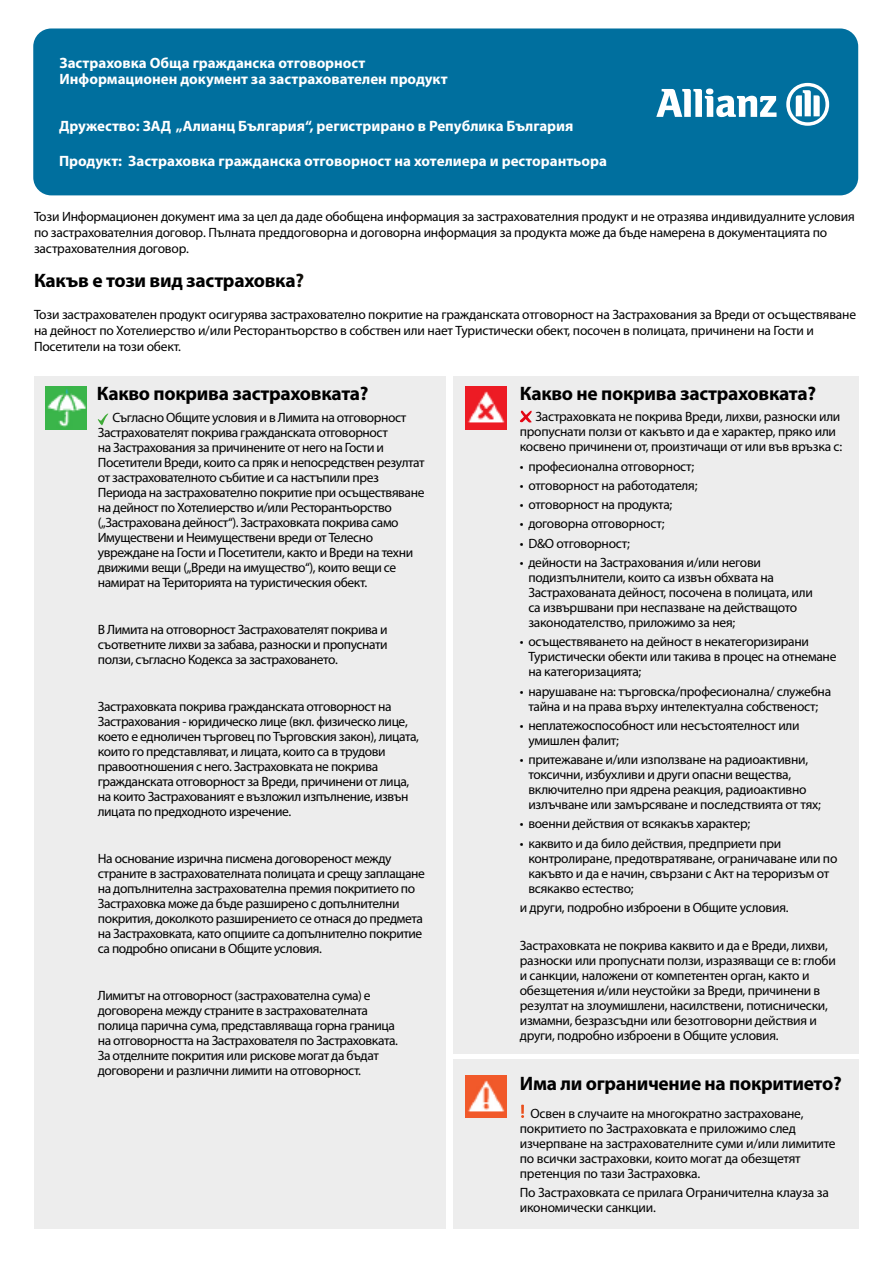
<style>
.page{position:relative;width:893px;height:1263px;background:#fff}
.page>*{position:absolute;margin:0;border:0;box-sizing:border-box;transform-origin:0 0}
.t1{font:700 19.5px "Myriad Pro";letter-spacing:-.015em;color:#000}
.t2{font:700 15px/16.5px "Myriad Pro";color:#fff}
.t3{font:13.5px/15px "Myriad Pro";letter-spacing:-.02em;color:#000}
.s1{color:#12100b}
</style>
<div class="page">
<div style="left:34px;top:376px;width:412px;height:853px;background:#ededed"></div>
<div style="left:454px;top:376px;width:405px;height:677px;background:#ededed"></div>
<div style="left:33px;top:28px;width:825px;height:167px;background:#006f9e;border-radius:18px"></div>
<svg style="left:656px;top:88px;width:120px;height:29px"></svg>
<svg style="left:786px;top:83px;width:43px;height:43px"></svg>
<img style="left:45px;top:387px;width:41px;height:42px">
<img style="left:465px;top:387px;width:41px;height:42px">
<svg style="left:520px;top:410px;width:12px;height:13px"></svg>
<svg style="left:98px;top:413px;width:11px;height:12px"></svg>
<div style="left:454px;top:1060px;width:405px;height:169px;background:#ededed"></div>
<img style="left:465px;top:1075px;width:41px;height:43px">
<svg style="left:521px;top:1104px;width:3px;height:14px"></svg>
<p class="t2" style="left:60px;top:54px;width:390px">Застраховка Обща гражданска отговорност<br>Информационен документ за застрахователен продукт</p>
<p class="t2" style="left:59px;top:117px;width:516px">Дружество: ЗАД „Алианц България“, регистрирано в Република България</p>
<p class="t2" style="left:59px;top:152px;width:550px">Продукт: Застраховка гражданска отговорност на хотелиера и ресторантьора</p>
<p class="t3" style="left:34px;top:208px;width:822px;line-height:16.2px">Този Информационен документ има за цел да даде обобщена информация за застрахователния продукт и не отразява индивидуалните условия по застрахователния договор. Пълната преддоговорна и договорна информация за продукта може да бъде намерена в документацията по застрахователния договор.</p>
<h1 class="t1" style="left:34px;top:267px;width:272px">Какъв е този вид застраховка<span class="s1">?</span></h1>
<p class="t3" style="left:34px;top:307px;width:824px;line-height:15.8px">Този застрахователен продукт осигурява застрахователно покритие на гражданската отговорност на Застрахования за Вреди от осъществяване на дейност по Хотелиерство и/или Ресторантьорство в собствен или нает Туристически обект, посочен в полицата, причинени на Гости и<br>Посетители на този обект.</p>
<h1 class="t1" style="left:97px;top:381px;width:273px">Какво покрива застраховката?</h1>
<h1 class="t1" style="left:520px;top:381px;width:298px">Какво не покрива застраховката?</h1>
<p class="t3" style="left:98px;top:409px;width:328px;text-indent:15px">Съгласно Общите условия и в Лимита на отговорност Застрахователят покрива гражданската отговорност<br>на Застрахования за причинените от него на Гости и Посетители Вреди, които са пряк и непосредствен резултат от застрахователното събитие и са настъпили през Периода на застрахователно покритие при осъществяване на дейност по Хотелиерство и/или Ресторантьорство („Застрахована дейност“). Застраховката покрива само Имуществени и Неимуществени вреди от Телесно увреждане на Гости и Посетители, както и Вреди на техни движими вещи („Вреди на имущество“), които вещи се намират на Територията на туристическия обект.</p>
<p class="t3" style="left:98px;top:621px;width:291px;text-align:justify">В Лимита на отговорност Застрахователят покрива и съответните лихви за забава, разноски и пропуснати ползи, съгласно Кодекса за застраховането.</p>
<p class="t3" style="left:98px;top:698px;width:323px">Застраховката покрива гражданската отговорност на Застрахования - юридическо лице (вкл. физическо лице, което е едноличен търговец по Търговския закон), лицата, които го представляват, и лицата, които са в трудови правоотношения с него. Застраховката не покрива гражданската отговорност за Вреди, причинени от лица, на които Застрахованият е възложил изпълнение, извън лицата по предходното изречение.</p>
<p class="t3" style="left:98px;top:850px;width:329px">На основание изрична писмена договореност между страните в застрахователната полицата и срещу заплащане на допълнителна застрахователна премия покритието по Застраховка може да бъде разширено с допълнителни покрития, доколкото разширението се отнася до предмета на Застраховката, като опциите са допълнително покритие са подробно описани в Общите условия.</p>
<p class="t3" style="left:98px;top:987px;width:302px">Лимитът на отговорност (застрахователна сума) е договорена между страните в застрахователната полица парична сума, представляваща горна граница на отговорността на Застрахователя по Застраховката.<br>За отделните покрития или рискове могат да бъдат договорени и различни лимити на отговорност.</p>
<p class="t3" style="left:520px;top:409px;width:324px;text-indent:16px">Застраховката не покрива Вреди, лихви, разноски или пропуснати ползи от какъвто и да е характер, пряко или косвено причинени от, произтичащи от или във връзка с:</p>
<p class="t3" style="left:520px;top:458px;width:176px">• професионална отговорност;</p>
<p class="t3" style="left:520px;top:478px;width:179px">• отговорност на работодателя;</p>
<p class="t3" style="left:520px;top:497px;width:154px">• отговорност на продукта;</p>
<p class="t3" style="left:520px;top:516px;width:146px">• договорна отговорност;</p>
<p class="t3" style="left:520px;top:535px;width:112px">• D&amp;O отговорност;</p>
<p class="t3" style="left:528px;top:555px;width:286px;text-indent:-9px">• дейности на Застрахования и/или негови подизпълнители, които са извън обхвата на Застрахованата дейност, посочена в полицата, или са извършвани при неспазване на действащото законодателство, приложимо за нея;</p>
<p class="t3" style="left:528px;top:634px;width:310px;text-indent:-9px">• осъществяването на дейност в некатегоризирани<br>Туристически обекти или такива в процес на отнемане на категоризацията;</p>
<p class="t3" style="left:520px;top:683px;width:313px;text-align:center">• нарушаване на: търговска/професионална/ служебна тайна и на права върху интелектуална собственост;</p>
<p class="t3" style="left:528px;top:717px;width:273px;text-indent:-9px">• неплатежоспособност или несъстоятелност или умишлен фалит;</p>
<p class="t3" style="left:528px;top:752px;width:294px;text-indent:-9px">• притежаване и/или използване на радиоактивни, токсични, избухливи и други опасни вещества, включително при ядрена реакция, радиоактивно излъчване или замърсяване и последствията от тях;</p>
<p class="t3" style="left:520px;top:816px;width:232px">• военни действия от всякакъв характер;</p>
<p class="t3" style="left:528px;top:835px;width:311px;text-indent:-9px">• каквито и да било действия, предприети при контролиране, предотвратяване, ограничаване или по какъвто и да е начин, свързани с Акт на тероризъм от всякакво естество;</p>
<p class="t3" style="left:520px;top:899px;width:270px">и други, подробно изброени в Общите условия.</p>
<p class="t3" style="left:520px;top:938px;width:318px">Застраховката не покрива каквито и да е Вреди, лихви, разноски или пропуснати ползи, изразяващи се в: глоби и санкции, наложени от компетентен орган, както и обезщетения и/или неустойки за Вреди, причинени в резултат на злоумишлени, насилствени, потиснически, измамни, безразсъдни или безотговорни действия и други, подробно изброени в Общите условия.</p>
<h1 class="t1" style="left:520px;top:1070px;width:323px">Има ли ограничение на покритието?</h1>
<p class="t3" style="left:520px;top:1106px;width:317px;text-indent:11px">Освен в случаите на многократно застраховане, покритието по Застраховката е приложимо след изчерпване на застрахователните суми и/или лимитите по всички застраховки, които могат да обезщетят претенция по тази Застраховка.</p>
<p class="t3" style="left:520px;top:1185px;width:310px">По Застраховката се прилага Ограничителна клауза за икономически санкции.</p>
</div>
